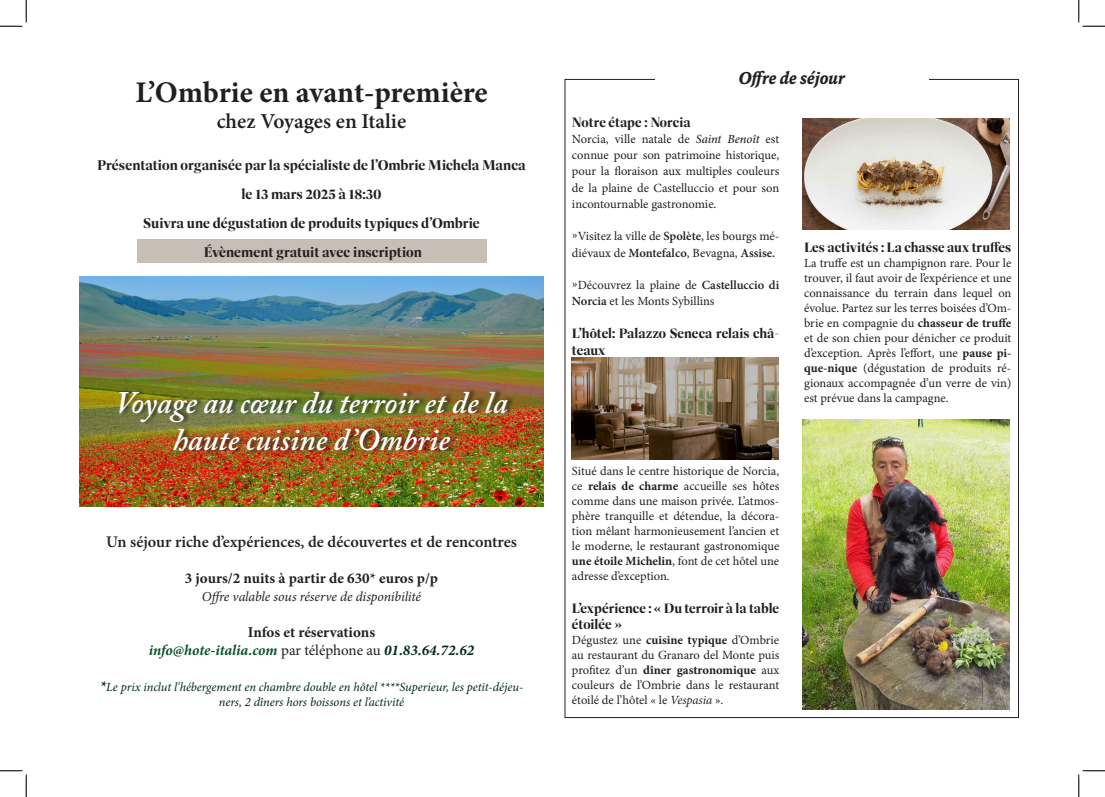
<style>
.page{position:relative;width:1105px;height:797px;background:#fff}
.page>*{position:absolute;margin:0;border:0;box-sizing:border-box;transform-origin:0 0}
.t1{font:italic 600 31.25px/37.5px "Adobe Caslon Pro";color:#fff;text-align:center}
.t2{font:700 30px "Minion Pro";letter-spacing:-.005em;color:#231f20}
.t3{font:600 21.25px "Minion Pro";color:#231f20}
.t4{font:italic 700 17.5px "Dashiell Text";color:#231f20}
.t5{font:600 16.25px "Minion Pro";color:#231f20}
.t6{font:italic 700 15px/18px "Minion Pro";letter-spacing:-.005em;color:#09532a;text-align:center}
.t7{font:700 15px "Minion Pro";color:#231f20}
.t8{font:700 14.38px/28.8px "Dashiell Fine";color:#231f20;text-align:center}
.t9{font:700 13.75px/16.5px "Dashiell Fine";color:#231f20}
.t10{font:italic 13.75px "Minion Pro";letter-spacing:-.01em;color:#231f20}
.t11{font:12.5px/15px "Minion Pro";color:#231f20;text-align:justify}
.t12{font:italic 12.5px/15px "Minion Pro";letter-spacing:-.005em;color:#012b16;text-align:center}
.s1{font-style:normal;color:#231f20}
.s2{font-weight:400;font-style:normal;color:#231f20}
.s3{color:#012b16}
.s4{font-weight:700;font-size:15px}
.s5{font-weight:500;font-style:italic}
.s6{font-weight:600}
.s7{font-weight:700}
.s8{font-style:italic}
</style>
<div class="page">
<div style="left:138px;top:239px;width:349px;height:24px;background:#c7beb5"></div>
<img style="left:572px;top:358px;width:206px;height:101px">
<img style="left:79px;top:276px;width:465px;height:230px">
<img style="left:802px;top:119px;width:208px;height:111px">
<div style="left:120px;top:388px;width:395px;height:67px;background:#231f20;opacity:.75"></div>
<img style="left:802px;top:419px;width:208px;height:290px">
<svg style="left:0;top:0;width:27px;height:27px"></svg>
<svg style="left:0;top:770px;width:27px;height:27px"></svg>
<svg style="left:1078px;top:0;width:27px;height:27px"></svg>
<svg style="left:1078px;top:770px;width:27px;height:27px"></svg>
<p class="t2" style="left:135px;top:71px;width:354px">L’Ombrie en avant-première</p>
<p class="t3" style="left:217px;top:106px;width:191px">chez Voyages en Italie</p>
<p class="t8" style="left:97px;top:151px;width:430px">Présentation organisée par la spécialiste de l’Ombrie Michela Manca le 13 mars 2025 à 18:30</p>
<p class="t8" style="left:143px;top:209px;width:338px">Suivra une dégustation de produits typiques d’Ombrie<br>Évènement gratuit avec inscription</p>
<p class="t1" style="left:115px;top:383px;width:394px">Voyage au cœur du terroir et de la haute cuisine d’Ombrie</p>
<p class="t5" style="left:106px;top:530px;width:412px">Un séjour riche d’expériences, de découvertes et de rencontres</p>
<p class="t7" style="left:185px;top:567px;width:255px">3 jours/2 nuits à partir de 630* euros p/p</p>
<p class="t10" style="left:202px;top:587px;width:221px">Offre valable sous réserve de disponibilité</p>
<p class="t6" style="left:149px;top:623px;width:327px"><span class="s1">Infos et réservations<br></span>info@hote-italia.com <span class="s2">par téléphone au</span> <span class="s3">01.83.64.72.62</span></p>
<p class="t12" style="left:100px;top:679px;width:425px"><span class="s4">*</span>Le prix inclut l’hébergement en chambre double en hôtel ****Superieur, les petit-déjeu&shy;ners, 2 dîners hors boissons et l’activité</p>
<p class="t4" style="left:738px;top:67px;width:108px">Offre de séjour</p>
<p class="t9" style="left:572px;top:114px;width:120px">Notre étape : Norcia</p>
<p class="t11" style="left:572px;top:131px;width:209px;line-height:16.2px">Norcia, ville natale de <span class="s5">Saint Benoît</span> est connue pour son patrimoine historique, pour la floraison aux multiples couleurs de la plaine de Castelluccio et pour son incontournable gastronomie.</p>
<p class="t11" style="left:572px;top:228px;width:209px;line-height:16.2px">»Visitez la ville de <span class="s6">Spolète</span>, les bourgs mé&shy;diévaux de <span class="s6">Montefalco</span>, Bevagna, <span class="s6">Assise.</span></p>
<p class="t11" style="left:572px;top:277px;width:209px;line-height:16.2px">»Découvrez la plaine de <span class="s6">Castelluccio di<br>Norcia</span> et les Monts Sybillins</p>
<p class="t9" style="left:572px;top:325px;width:209px">L’hôtel: Palazzo Seneca relais châ&shy;teaux</p>
<p class="t11" style="left:572px;top:463px;width:209px">Situé dans le centre historique de Norcia, ce <span class="s7">relais de charme</span> accueille ses hôtes comme dans une maison privée. L’atmos&shy;phère tranquille et détendue, la décora&shy;tion mêlant harmonieusement l’ancien et le moderne, le restaurant gastronomique <span class="s7">une étoile Michelin</span>, font de cet hôtel une adresse d’exception.</p>
<p class="t9" style="left:572px;top:600px;width:209px">L’expérience : « Du terroir à la table étoilée »</p>
<p class="t11" style="left:572px;top:633px;width:209px">Dégustez une <span class="s7">cuisine typique</span> d’Ombrie au restaurant du Granaro del Monte puis profitez d’un <span class="s7">dîner gastronomique</span> aux couleurs de l’Ombrie dans le restaurant étoilé de l’hôtel « le <span class="s8">Vespasia</span> ».</p>
<p class="t9" style="left:804px;top:239px;width:209px">Les activités : La chasse aux truffes</p>
<p class="t11" style="left:804px;top:256px;width:209px">La truffe est un champignon rare. Pour le trouver, il faut avoir de l’expérience et une connaissance du terrain dans lequel on évolue. Partez sur les terres boisées d’Om&shy;brie en compagnie du <span class="s7">chasseur de truffe </span>et de son chien pour dénicher ce produit d’exception. Après l’effort, une <span class="s7">pause pi&shy;que-nique</span> (dégustation de produits ré&shy;gionaux accompagnée d’un verre de vin) est prévue dans la campagne.</p>
</div>
